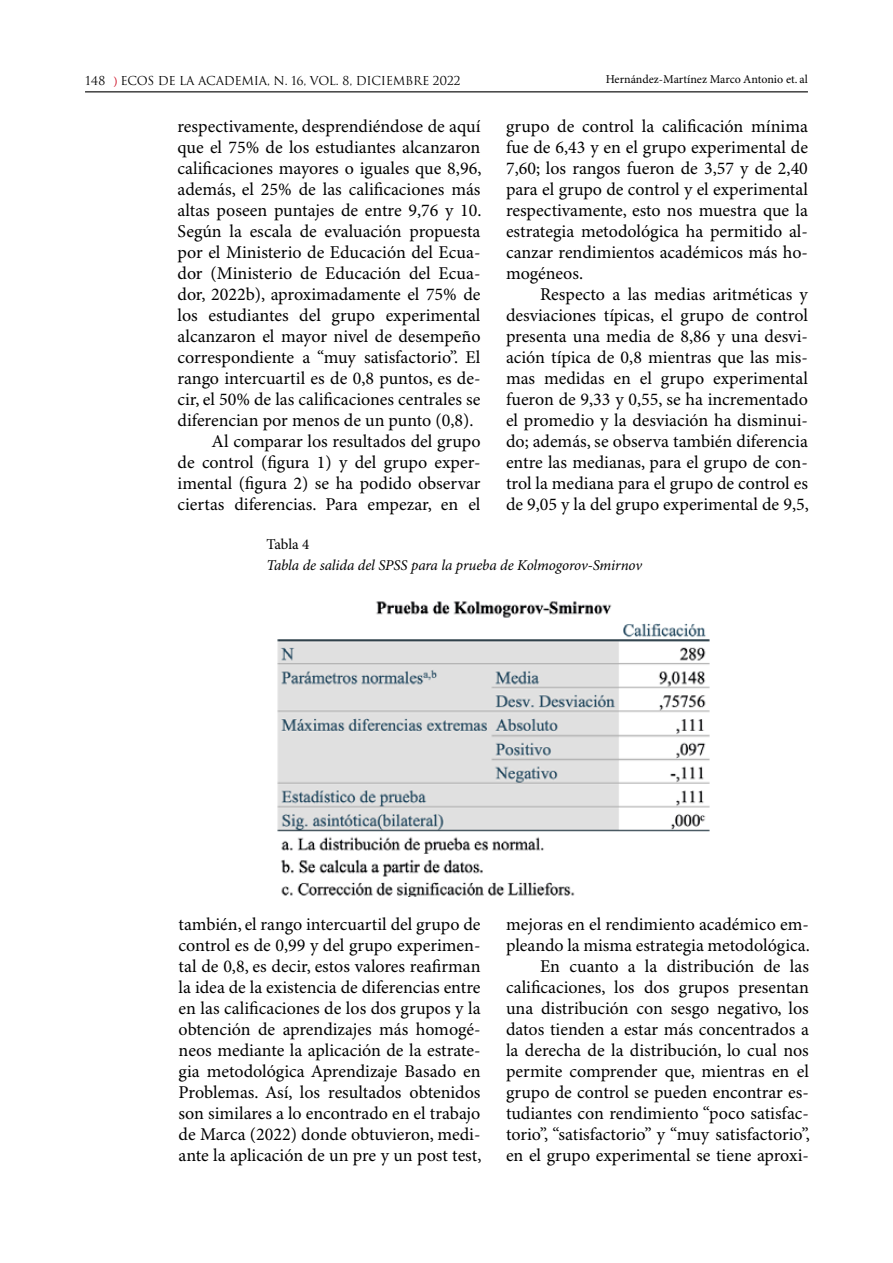
<style>
.page{position:relative;width:893px;height:1263px;background:#fff}
.page>*{position:absolute;margin:0;border:0;box-sizing:border-box;transform-origin:0 0}
.t1{font:18px/21px "Minion Pro";color:#000;text-align:justify}
.t2{font:italic 15px "Minion Pro";letter-spacing:-.01em;color:#000}
.t3{font:15px "Minion Pro";color:#000}
.t4{font:12px "Trajan";letter-spacing:-.02em;color:#000}
.t5{font:12px "Minion Pro";letter-spacing:-.015em;color:#000}
.s1{font-family:"Minion Pro";color:#cd071e}
</style>
<div class="page">
<hr style="left:85px;top:91px;width:723px;height:1px;background:#000">
<img style="left:277px;top:601px;width:433px;height:296px">
<p class="t4" style="left:85px;top:73px;width:377px">148 <span class="s1">)</span> ECOS DE LA ACADEMIA, N. 16, VOL. 8, DICIEMBRE 2022</p>
<p class="t1" style="left:178px;top:117px;width:304px">respectivamente, desprendiéndose de aquí</p>
<p class="t1" style="left:178px;top:138px;width:304px">que el 75% de los estudiantes alcanzaron</p>
<p class="t1" style="left:178px;top:159px;width:305px">calificaciones mayores o iguales que 8,96,</p>
<p class="t1" style="left:178px;top:180px;width:304px">además, el 25% de las calificaciones más</p>
<p class="t1" style="left:178px;top:201px;width:305px">altas poseen puntajes de entre 9,76 y 10.</p>
<p class="t1" style="left:178px;top:222px;width:304px">Según la escala de evaluación propuesta</p>
<p class="t1" style="left:178px;top:243px;width:304px">por el Ministerio de Educación del Ecua-</p>
<p class="t1" style="left:178px;top:264px;width:304px">dor (Ministerio de Educación del Ecua-</p>
<p class="t1" style="left:178px;top:285px;width:304px">dor, 2022b), aproximadamente el 75% de</p>
<p class="t1" style="left:178px;top:306px;width:304px">los estudiantes del grupo experimental</p>
<p class="t1" style="left:178px;top:327px;width:304px">alcanzaron el mayor nivel de desempeño</p>
<p class="t1" style="left:178px;top:348px;width:304px">correspondiente a “muy satisfactorio”. El</p>
<p class="t1" style="left:178px;top:369px;width:304px">rango intercuartil es de 0,8 puntos, es de-</p>
<p class="t1" style="left:178px;top:390px;width:304px">cir, el 50% de las calificaciones centrales se</p>
<p class="t1" style="left:178px;top:411px;width:297px">diferencian por menos de un punto (0,8).</p>
<p class="t1" style="left:212px;top:432px;width:270px">Al comparar los resultados del grupo</p>
<p class="t1" style="left:178px;top:453px;width:304px">de control (figura 1) y del grupo exper-</p>
<p class="t1" style="left:178px;top:474px;width:304px">imental (figura 2) se ha podido observar</p>
<p class="t1" style="left:178px;top:495px;width:304px">ciertas diferencias. Para empezar, en el</p>
<p class="t5" style="left:606px;top:72px;width:204px">Hernández-Martínez Marco Antonio et. al</p>
<p class="t1" style="left:506px;top:117px;width:303px">grupo de control la calificación mínima fue de 6,43 y en el grupo experimental de 7,60; los rangos fueron de 3,57 y de 2,40 para el grupo de control y el experimental respectivamente, esto nos muestra que la estrategia metodológica ha permitido al&shy;canzar rendimientos académicos más ho&shy;mogéneos.</p>
<p class="t1" style="left:506px;top:285px;width:304px;text-indent:34px">Respecto a las medias aritméticas y desviaciones típicas, el grupo de control presenta una media de 8,86 y una desvi&shy;ación típica de 0,8 mientras que las mis&shy;mas medidas en el grupo experimental fueron de 9,33 y 0,55, se ha incrementado el promedio y la desviación ha disminui&shy;do; además, se observa también diferencia entre las medianas, para el grupo de con&shy;trol la mediana para el grupo de control es de 9,05 y la del grupo experimental de 9,5,</p>
<p class="t3" style="left:266px;top:535px;width:44px">Tabla 4</p>
<p class="t2" style="left:266px;top:556px;width:377px">Tabla de salida del SPSS para la prueba de Kolmogorov-Smirnov</p>
<p class="t1" style="left:179px;top:914px;width:304px">también, el rango intercuartil del grupo de control es de 0,99 y del grupo experimen&shy;tal de 0,8, es decir, estos valores reafirman la idea de la existencia de diferencias entre en las calificaciones de los dos grupos y la obtención de aprendizajes más homogé&shy;neos mediante la aplicación de la estrate&shy;gia metodológica Aprendizaje Basado en Problemas. Así, los resultados obtenidos son similares a lo encontrado en el trabajo de Marca (2022) donde obtuvieron, medi&shy;ante la aplicación de un pre y un post test,</p>
<p class="t1" style="left:506px;top:914px;width:305px;text-align:right">mejoras en el rendimiento académico em&shy;pleando la misma estrategia metodológica.<br>En cuanto a la distribución de las calificaciones, los dos grupos presentan una distribución con sesgo negativo, los datos tienden a estar más concentrados a la derecha de la distribución, lo cual nos permite comprender que, mientras en el grupo de control se pueden encontrar es&shy;tudiantes con rendimiento “poco satisfac&shy;torio”, “satisfactorio” y “muy satisfactorio”, en el grupo experimental se tiene aproxi-</p>
</div>
